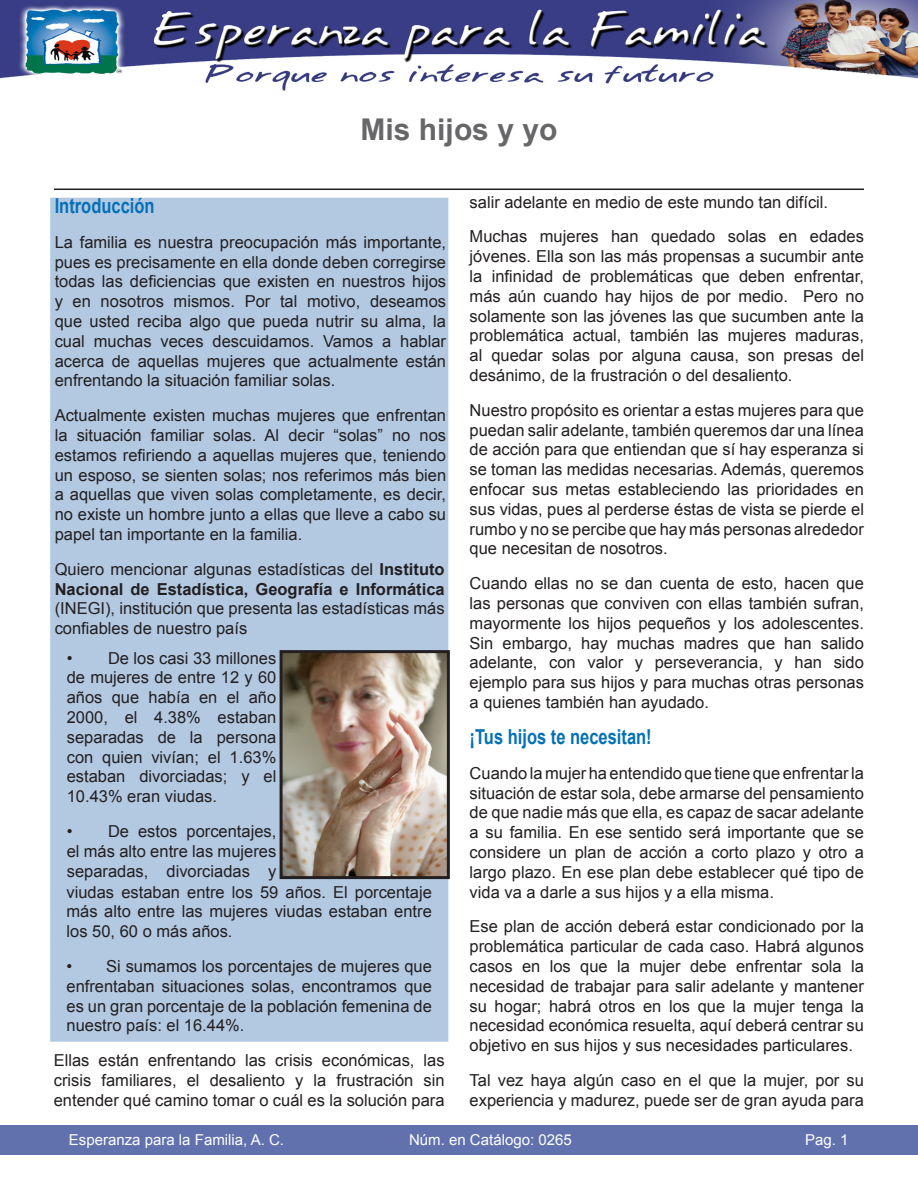
<style>
.page{position:relative;width:918px;height:1188px;background:#fff}
.page>*{position:absolute;margin:0;border:0;box-sizing:border-box;transform-origin:0 0}
.t1{font:700 30px "Arial";color:#67676a}
.t2{font:700 20.7px "Arial";color:#0470b7;scale:.8 1}
.t3{font:16.5px/19.8px "Arial";color:#231f20;text-align:justify}
.t4{font:15px "Arial";color:#fff}
.s1{font-weight:700}
</style>
<div class="page">
<div style="left:0;top:1125px;width:918px;height:29px;background:#6171ae"></div>
<div style="left:50px;top:198px;width:398px;height:844px;background:#b3c9e2"></div>
<hr style="left:54px;top:189px;width:810px;height:1px;background:#231f20">
<img style="left:0;top:0;width:918px;height:91px">
<img style="left:284px;top:654px;width:162px;height:221px">
<div style="left:280px;top:650px;width:170px;height:229px;border:3px solid #231f20"></div>
<p class="t1" style="left:361px;top:110px;width:198px">Mis hijos y yo</p>
<p class="t3" style="left:470px;top:192px;width:360px">salir adelante en medio de este mundo tan difícil.</p>
<p class="t3" style="left:470px;top:227px;width:396px">Muchas mujeres han quedado solas en edades jóvenes. Ella son las más propensas a sucumbir ante la infinidad de problemáticas que deben enfrentar, más aún cuando hay hijos de por medio. Pero no solamente son las jóvenes las que sucumben ante la problemática actual, también las mujeres maduras, al quedar solas por alguna causa, son presas del desánimo, de la frustración o del desaliento.</p>
<p class="t3" style="left:470px;top:400px;width:396px">Nuestro propósito es orientar a estas mujeres para que puedan salir adelante, también queremos dar una línea de acción para que entiendan que sí hay esperanza si se toman las medidas necesarias. Además, queremos enfocar sus metas estableciendo las prioridades en sus vidas, pues al perderse éstas de vista se pierde el rumbo y no se percibe que hay más personas alrededor que necesitan de nosotros.</p>
<p class="t3" style="left:470px;top:574px;width:396px">Cuando ellas no se dan cuenta de esto, hacen que las personas que conviven con ellas también sufran, mayormente los hijos pequeños y los adolescentes.<br>Sin embargo, hay muchas madres que han salido adelante, con valor y perseverancia, y han sido ejemplo para sus hijos y para muchas otras personas a quienes también han ayudado.</p>
<p class="t2" style="left:470px;top:723px;width:229px">¡Tus hijos te necesitan!</p>
<p class="t3" style="left:470px;top:763px;width:396px">Cuando la mujer ha entendido que tiene que enfrentar la situación de estar sola, debe armarse del pensamiento de que nadie más que ella, es capaz de sacar adelante a su familia. En ese sentido será importante que se considere un plan de acción a corto plazo y otro a largo plazo. En ese plan debe establecer qué tipo de vida va a darle a sus hijos y a ella misma.</p>
<p class="t3" style="left:470px;top:917px;width:396px">Ese plan de acción deberá estar condicionado por la problemática particular de cada caso. Habrá algunos casos en los que la mujer debe enfrentar sola la necesidad de trabajar para salir adelante y mantener su hogar; habrá otros en los que la mujer tenga la necesidad económica resuelta, aquí deberá centrar su objetivo en sus hijos y sus necesidades particulares.</p>
<p class="t3" style="left:470px;top:1070px;width:396px">Tal vez haya algún caso en el que la mujer, por su experiencia y madurez, puede ser de gran ayuda para</p>
<p class="t2" style="left:55px;top:192px;width:126px">Introducción</p>
<p class="t3" style="left:55px;top:232px;width:393px">La familia es nuestra preocupación más importante, pues es precisamente en ella donde deben corregirse todas las deficiencias que existen en nuestros hijos y en nosotros mismos. Por tal motivo, deseamos que usted reciba algo que pueda nutrir su alma, la cual muchas veces descuidamos. Vamos a hablar acerca de aquellas mujeres que actualmente están enfrentando la situación familiar solas.</p>
<p class="t3" style="left:55px;top:406px;width:393px">Actualmente existen muchas mujeres que enfrentan la situación familiar solas. Al decir “solas” no nos estamos refiriendo a aquellas mujeres que, teniendo un esposo, se sienten solas; nos referimos más bien a aquellas que viven solas completamente, es decir, no existe un hombre junto a ellas que lleve a cabo su papel tan importante en la familia.</p>
<p class="t3" style="left:55px;top:559px;width:392px">Quiero mencionar algunas estadísticas del <span class="s1">Instituto Nacional de Estadística, Geografía e Informática </span>(INEGI), institución que presenta las estadísticas más confiables de nuestro país</p>
<p class="t3" style="left:67px;top:648px;width:211px">• De los casi 33 millones de mujeres de entre 12 y 60 años que había en el año 2000, el 4.38% estaban separadas de la persona con quien vivían; el 1.63% estaban divorciadas; y el 10.43% eran viudas.</p>
<p class="t3" style="left:67px;top:822px;width:211px">• De estos porcentajes, el más alto entre las mujeres separadas, divorciadas y</p>
<p class="t3" style="left:67px;top:882px;width:367px">viudas estaban entre los 59 años. El porcentaje más alto entre las mujeres viudas estaban entre los 50, 60 o más años.</p>
<p class="t3" style="left:67px;top:956px;width:367px">• Si sumamos los porcentajes de mujeres que enfrentaban situaciones solas, encontramos que es un gran porcentaje de la población femenina de nuestro país: el 16.44%.</p>
<p class="t3" style="left:54px;top:1051px;width:392px">Ellas están enfrentando las crisis económicas, las crisis familiares, el desaliento y la frustración sin entender qué camino tomar o cuál es la solución para</p>
<p class="t4" style="left:69px;top:1130px;width:217px">Esperanza para la Familia, A. C.</p>
<p class="t4" style="left:409px;top:1130px;width:164px">Núm. en Catálogo: 0265</p>
<p class="t4" style="left:805px;top:1130px;width:45px">Pag. 1</p>
</div>
